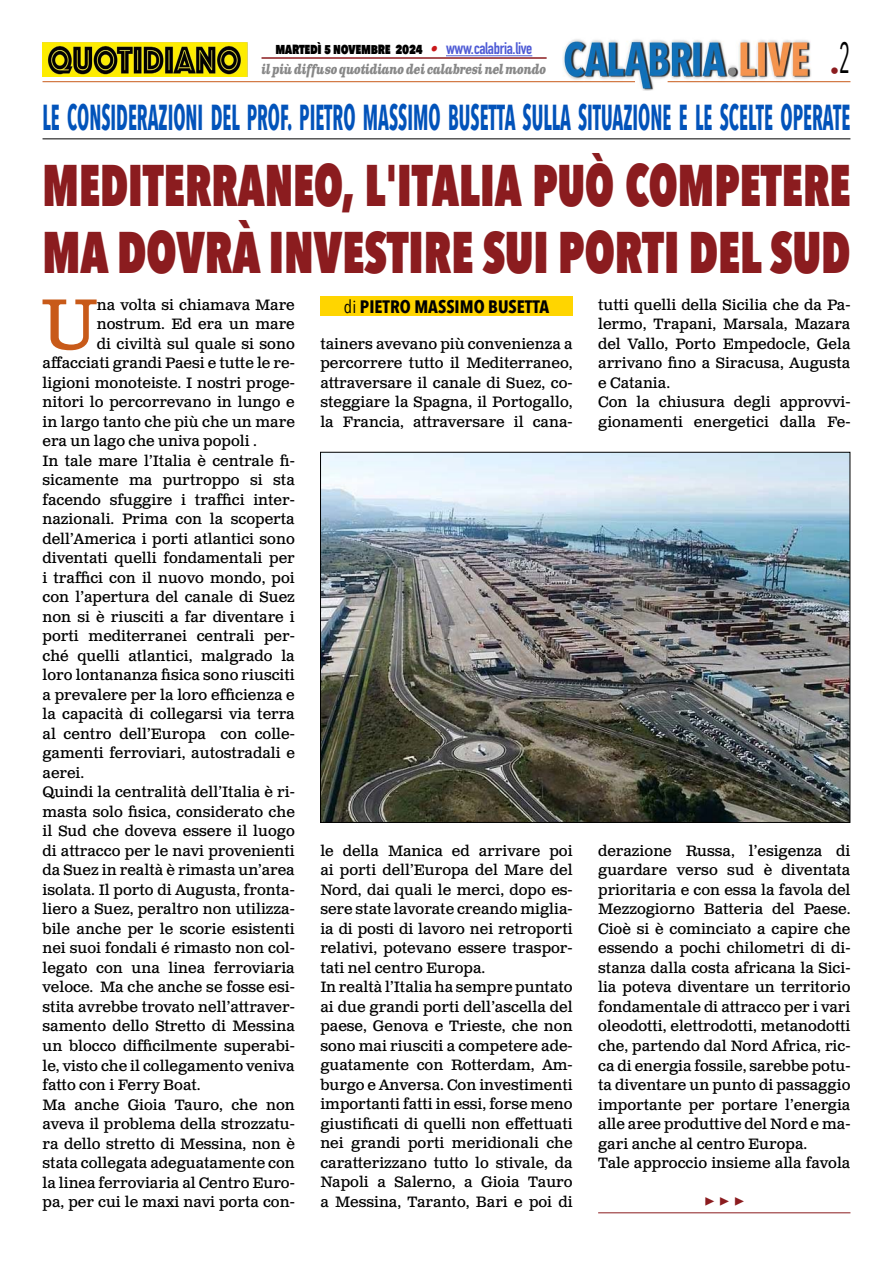
<style>
.page{position:relative;width:893px;height:1263px;background:#fff}
.page>*{position:absolute;margin:0;border:0;box-sizing:border-box;transform-origin:0 0}
.t1{font:71.25px "Clarendon Text Pro";color:#c85a19}
.t2{font:800 58.5px/67.5px "Avenir Next Condensed";color:#8b1c1f;scale:.77 1}
.t3{font:700 36px "Avenir Next Condensed";color:#0253ba;scale:.55 1}
.t4{font:700 18px "Avenir Next Condensed";color:#000}
.t5{font:700 18px "Minion Pro";color:#8b1c1f}
.t6{font:18px "Avenir Next Condensed";color:#8b1c1f}
.t7{font:15px/19.5px "Clarendon Text Pro";color:#000}
.t8{font:800 15px "Avenir Next Condensed";letter-spacing:-.02em;color:#000;scale:.9 1}
.t9{font:italic 700 13.5px "Clarendon Text Pro";letter-spacing:-.04em;color:#878787;scale:.79 1}
.s1{font-family:"Clarendon Text Pro";font-weight:700;font-style:italic;color:#ca181a}
.s2{font-family:"DIN Condensed";font-weight:700;font-size:16.5px;color:#4f5cd6}
.s3{font-weight:400}
</style>
<div class="page">
<img style="left:563px;top:39px;width:248px;height:51px">
<hr style="left:43px;top:81px;width:592px;height:1px;background:#c85a19">
<hr style="left:668px;top:81px;width:182px;height:1px;background:#c85a19">
<hr style="left:446px;top:55px;width:86px;height:1px;background:#4f5cd6">
<hr style="left:261px;top:57px;width:286px;height:2px;background:#8b1c1f">
<img style="left:43px;top:42px;width:204px;height:35px">
<div style="left:320px;top:296px;width:253px;height:20px;background:#ffd500"></div>
<img style="left:322px;top:454px;width:526px;height:367px">
<hr style="left:598px;top:1212px;width:252px;height:1px;background:#8b1c1f">
<hr style="left:43px;top:138px;width:807px;height:1px;background:#000">
<p class="t8" style="left:276px;top:39px;width:287px">martedì 5 novembre 2024 <span class="s1">•</span> <span class="s2">www.calabria.live</span></p>
<p class="t9" style="left:261px;top:61px;width:362px">il più diffuso quotidiano dei calabresi nel mondo</p>
<p class="t6" style="left:830px;top:55px;width:22px">•<sup>2</sup></p>
<h3 class="t3" style="left:43px;top:95px;width:1470px">LE CONSIDERAZIONI DEL PROF. PIETRO MASSIMO BUSETTA SULLA SITUAZIONE E LE SCELTE OPERATE</h3>
<h2 class="t2" style="left:43px;top:151px;width:1051px">MEDITERRANEO, L'ITALIA PUÒ COMPETERE<br>MA DOVRÀ INVESTIRE SUI PORTI DEL SUD</h2>
<h1 class="t1" style="left:42px;top:281px;width:56px">U</h1>
<p class="t7" style="left:97px;top:296px;width:199px">na volta si chiamava Mare</p>
<p class="t7" style="left:598px;top:296px;width:254px">tutti quelli della Sicilia che da Pa&shy;lermo, Trapani, Marsala, Mazara del Vallo, Porto Empedocle, Gela arrivano fino a Siracusa, Augusta e Catania.<br>Con la chiusura degli approvvi&shy;gionamenti energetici dalla Fe-</p>
<p class="t4" style="left:344px;top:295px;width:207px"><span class="s3">di</span> PIETRO MASSIMO BUSETTA</p>
<p class="t7" style="left:97px;top:315px;width:199px">nostrum. Ed era un mare</p>
<p class="t7" style="left:97px;top:335px;width:199px">di civiltà sul quale si sono</p>
<p class="t7" style="left:43px;top:354px;width:254px">affacciati grandi Paesi e tutte le re-</p>
<p class="t7" style="left:43px;top:374px;width:254px">ligioni monoteiste. I nostri proge-</p>
<p class="t7" style="left:43px;top:393px;width:254px">nitori lo percorrevano in lungo e</p>
<p class="t7" style="left:43px;top:413px;width:254px">in largo tanto che più che un mare</p>
<p class="t7" style="left:43px;top:432px;width:216px">era un lago che univa popoli .</p>
<p class="t7" style="left:43px;top:452px;width:254px">In tale mare l’Italia è centrale fi-</p>
<p class="t7" style="left:43px;top:471px;width:254px">sicamente ma purtroppo si sta</p>
<p class="t7" style="left:43px;top:491px;width:254px">facendo sfuggire i traffici inter-</p>
<p class="t7" style="left:43px;top:510px;width:254px">nazionali. Prima con la scoperta</p>
<p class="t7" style="left:43px;top:530px;width:254px">dell’America i porti atlantici sono</p>
<p class="t7" style="left:43px;top:549px;width:254px">diventati quelli fondamentali per</p>
<p class="t7" style="left:43px;top:569px;width:254px">i traffici con il nuovo mondo, poi</p>
<p class="t7" style="left:43px;top:588px;width:254px">con l’apertura del canale di Suez</p>
<p class="t7" style="left:43px;top:608px;width:254px">non si è riusciti a far diventare i</p>
<p class="t7" style="left:43px;top:627px;width:254px">porti mediterranei centrali per-</p>
<p class="t7" style="left:43px;top:647px;width:254px">ché quelli atlantici, malgrado la</p>
<p class="t7" style="left:43px;top:666px;width:254px">loro lontananza fisica sono riusciti</p>
<p class="t7" style="left:43px;top:686px;width:254px">a prevalere per la loro efficienza e</p>
<p class="t7" style="left:43px;top:705px;width:254px">la capacità di collegarsi via terra</p>
<p class="t7" style="left:43px;top:725px;width:254px">al centro dell’Europa con colle-</p>
<p class="t7" style="left:43px;top:744px;width:254px">gamenti ferroviari, autostradali e</p>
<p class="t7" style="left:43px;top:764px;width:43px">aerei.</p>
<p class="t7" style="left:43px;top:783px;width:254px">Quindi la centralità dell’Italia è ri-</p>
<p class="t7" style="left:43px;top:803px;width:254px">masta solo fisica, considerato che</p>
<p class="t7" style="left:43px;top:822px;width:254px">il Sud che doveva essere il luogo</p>
<p class="t7" style="left:43px;top:842px;width:254px">di attracco per le navi provenienti</p>
<p class="t7" style="left:43px;top:861px;width:254px">da Suez in realtà è rimasta un’area</p>
<p class="t7" style="left:43px;top:881px;width:254px">isolata. Il porto di Augusta, fronta-</p>
<p class="t7" style="left:43px;top:900px;width:254px">liero a Suez, peraltro non utilizza-</p>
<p class="t7" style="left:43px;top:920px;width:254px">bile anche per le scorie esistenti</p>
<p class="t7" style="left:43px;top:939px;width:254px">nei suoi fondali é rimasto non col-</p>
<p class="t7" style="left:43px;top:959px;width:254px">legato con una linea ferroviaria</p>
<p class="t7" style="left:43px;top:978px;width:254px">veloce. Ma che anche se fosse esi-</p>
<p class="t7" style="left:43px;top:998px;width:254px">stita avrebbe trovato nell’attraver-</p>
<p class="t7" style="left:43px;top:1017px;width:254px">samento dello Stretto di Messina</p>
<p class="t7" style="left:43px;top:1037px;width:254px">un blocco difficilmente superabi-</p>
<p class="t7" style="left:43px;top:1056px;width:254px">le, visto che il collegamento veniva</p>
<p class="t7" style="left:43px;top:1076px;width:160px">fatto con i Ferry Boat.</p>
<p class="t7" style="left:43px;top:1095px;width:254px">Ma anche Gioia Tauro, che non</p>
<p class="t7" style="left:43px;top:1115px;width:254px">aveva il problema della strozzatu-</p>
<p class="t7" style="left:43px;top:1134px;width:254px">ra dello stretto di Messina, non è</p>
<p class="t7" style="left:43px;top:1154px;width:254px">stata collegata adeguatamente con</p>
<p class="t7" style="left:43px;top:1173px;width:254px">la linea ferroviaria al Centro Euro-</p>
<p class="t7" style="left:43px;top:1193px;width:254px">pa, per cui le maxi navi porta con-</p>
<p class="t7" style="left:320px;top:334px;width:254px;text-align:justify">tainers avevano più convenienza a percorrere tutto il Mediterraneo, attraversare il canale di Suez, co&shy;steggiare la Spagna, il Portogallo, la Francia, attraversare il cana-</p>
<p class="t7" style="left:320px;top:841px;width:254px">le della Manica ed arrivare poi ai porti dell’Europa del Mare del Nord, dai quali le merci, dopo es&shy;sere state lavorate creando miglia&shy;ia di posti di lavoro nei retroporti relativi, potevano essere traspor&shy;tati nel centro Europa.<br>In realtà l’Italia ha sempre puntato ai due grandi porti dell’ascella del paese, Genova e Trieste, che non sono mai riusciti a competere ade&shy;guatamente con Rotterdam, Am&shy;burgo e Anversa. Con investimenti importanti fatti in essi, forse meno giustificati di quelli non effettuati nei grandi porti meridionali che caratterizzano tutto lo stivale, da Napoli a Salerno, a Gioia Tauro a Messina, Taranto, Bari e poi di</p>
<p class="t7" style="left:598px;top:842px;width:254px">derazione Russa, l’esigenza di guardare verso sud è diventata prioritaria e con essa la favola del Mezzogiorno Batteria del Paese.<br>Cioè si è cominciato a capire che essendo a pochi chilometri di di&shy;stanza dalla costa africana la Sici&shy;lia poteva diventare un territorio fondamentale di attracco per i vari oleodotti, elettrodotti, metanodotti che, partendo dal Nord Africa, ric&shy;ca di energia fossile, sarebbe potu&shy;ta diventare un punto di passaggio importante per portare l’energia alle aree produttive del Nord e ma&shy;gari anche al centro Europa.<br>Tale approccio insieme alla favola</p>
<p class="t5" style="left:704px;top:1188px;width:42px">▶ ▶ ▶</p>
</div>
